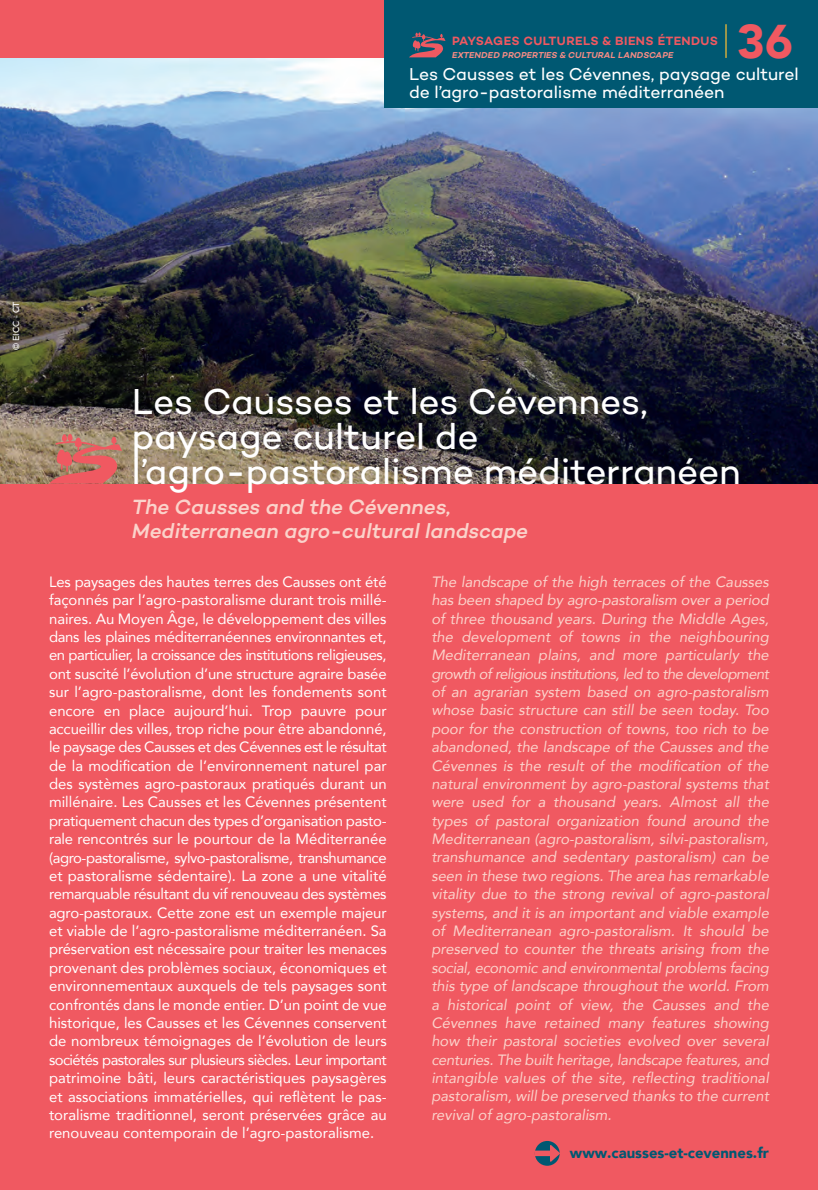
<style>
.page{position:relative;width:818px;height:1190px;background:#fff}
.page>*{position:absolute;margin:0;border:0;box-sizing:border-box;transform-origin:0 0}
.t1{font:900 47.25px "Avenir";color:#f05961}
.t2{font:36.75px/35px "Campton";letter-spacing:-.005em;color:#fff}
.t3{font:italic 500 21px/24.5px "Campton";letter-spacing:-.005em;color:#fbd3cb}
.t4{font:17.5px/17.5px "Campton";letter-spacing:-.005em;color:#fff}
.t5{font:14.88px/18.4px "Avenir";color:#fff;text-align:justify}
.t6{font:italic 14.88px/18.4px "Avenir";color:#fbd3cb;text-align:justify}
.t7{font:900 14.88px "Avenir";color:#005872}
.t8{font:600 12.25px "Campton";letter-spacing:.02em;color:#f05961}
.t9{font:italic 600 8.75px "Campton";letter-spacing:.01em;color:#f48b85}
.t10{font:500 8.75px "Avenir";color:#fff}
</style>
<div class="page">
<img style="left:0;top:58px;width:817px;height:425px">
<div style="left:0;top:483px;width:817px;height:706px;background:#f05961"></div>
<div style="left:0;top:0;width:409px;height:58px;background:#f05961"></div>
<div style="left:384px;top:0;width:433px;height:108px;background:#005872"></div>
<hr style="left:725px;top:24px;width:1px;height:34px;background:#d3ad3d">
<svg style="left:534px;top:1140px;width:25px;height:25px"></svg>
<svg style="left:534px;top:1144px;width:26px;height:17px"></svg>
<svg style="left:409px;top:32px;width:36px;height:25px"></svg>
<svg style="left:49px;top:434px;width:73px;height:49px;background:#c27467"></svg>
<h1 class="t1" style="left:737px;top:1px;width:57px">36</h1>
<p class="t4" style="left:409px;top:65px;width:391px">Les Causses et les Cévennes, paysage culturel de l’agro-pastoralisme méditerranéen</p>
<p class="t8" style="left:452px;top:33px;width:56px">PAYSAGES</p>
<p class="t8" style="left:523px;top:33px;width:15px">CULTU</p>
<p class="t8" style="left:566px;top:33px;width:15px">RELS</p>
<p class="t8" style="left:602px;top:33px;width:35px">&amp; BIENS</p>
<p class="t8" style="left:657px;top:33px;width:12px">ÉTEN</p>
<p class="t8" style="left:691px;top:33px;width:15px">DUS</p>
<p class="t9" style="left:452px;top:49px;width:223px">EXTENDED PROPERTIES &amp; CULTURAL LANDSCAPE</p>
<p class="t10" style="left:9px;top:350px;width:50px;rotate:-90deg">© EICC - CT</p>
<h2 class="t2" style="left:132px;top:383px;width:610px">Les Causses et les Cévennes, paysage culturel de l’agro-pastoralisme méditerranéen</h2>
<h3 class="t3" style="left:132px;top:494px;width:397px">The Causses and the Cévennes,<br>Mediterranean agro-cultural landscape</h3>
<p class="t5" style="left:49px;top:572px;width:339px">Les paysages des hautes terres des Causses ont été façonnés par l’agro-pastoralisme durant trois millé&shy;naires. Au Moyen Âge, le développement des villes dans les plaines méditerranéennes environnantes et, en particulier, la croissance des institutions religieuses, ont suscité l’évolution d’une structure agraire basée sur l’agro-pastoralisme, dont les fondements sont encore en place aujourd’hui. Trop pauvre pour accueillir des villes, trop riche pour être abandonné, le paysage des Causses et des Cévennes est le résultat de la modification de l’environnement naturel par des systèmes agro-pastoraux pratiqués durant un millénaire. Les Causses et les Cévennes présentent pratiquement chacun des types d’organisation pasto&shy;rale rencontrés sur le pourtour de la Méditerranée (agro-pastoralisme, sylvo-pastoralisme, transhumance et pastoralisme sédentaire). La zone a une vitalité remarquable résultant du vif renouveau des systèmes agro-pastoraux. Cette zone est un exemple majeur et viable de l’agro-pastoralisme méditerranéen. Sa préservation est nécessaire pour traiter les menaces provenant des problèmes sociaux, économiques et environnementaux auxquels de tels paysages sont confrontés dans le monde entier. D’un point de vue historique, les Causses et les Cévennes conservent de nombreux témoignages de l’évolution de leurs sociétés pastorales sur plusieurs siècles. Leur important patrimoine bâti, leurs caractéristiques paysagères et associations immatérielles, qui reflètent le pas&shy;toralisme traditionnel, seront préservées grâce au renouveau contemporain de l’agro-pastoralisme.</p>
<p class="t6" style="left:431px;top:572px;width:339px">The landscape of the high terraces of the Causses has been shaped by agro-pastoralism over a period of three thousand years. During the Middle Ages, the development of towns in the neighbouring Mediterranean plains, and more particularly the growth of religious institutions, led to the development of an agrarian system based on agro-pastoralism whose basic structure can still be seen today. Too poor for the construction of towns, too rich to be abandoned, the landscape of the Causses and the Cévennes is the result of the modification of the natural environment by agro-pastoral systems that were used for a thousand years. Almost all the types of pastoral organization found around the Mediterranean (agro-pastoralism, silvi-pastoralism, transhumance and sedentary pastoralism) can be seen in these two regions. The area has remarkable vitality due to the strong revival of agro-pastoral systems, and it is an important and viable example of Mediterranean agro-pastoralism. It should be preserved to counter the threats arising from the social, economic and environmental problems facing this type of landscape throughout the world. From a historical point of view, the Causses and the Cévennes have retained many features showing how their pastoral societies evolved over several centuries. The built heritage, landscape features, and intangible values of the site, reflecting traditional pastoralism, will be preserved thanks to the current revival of agro-pastoralism.</p>
<p class="t7" style="left:569px;top:1140px;width:200px">www.causses-et-cevennes.fr</p>
</div>
